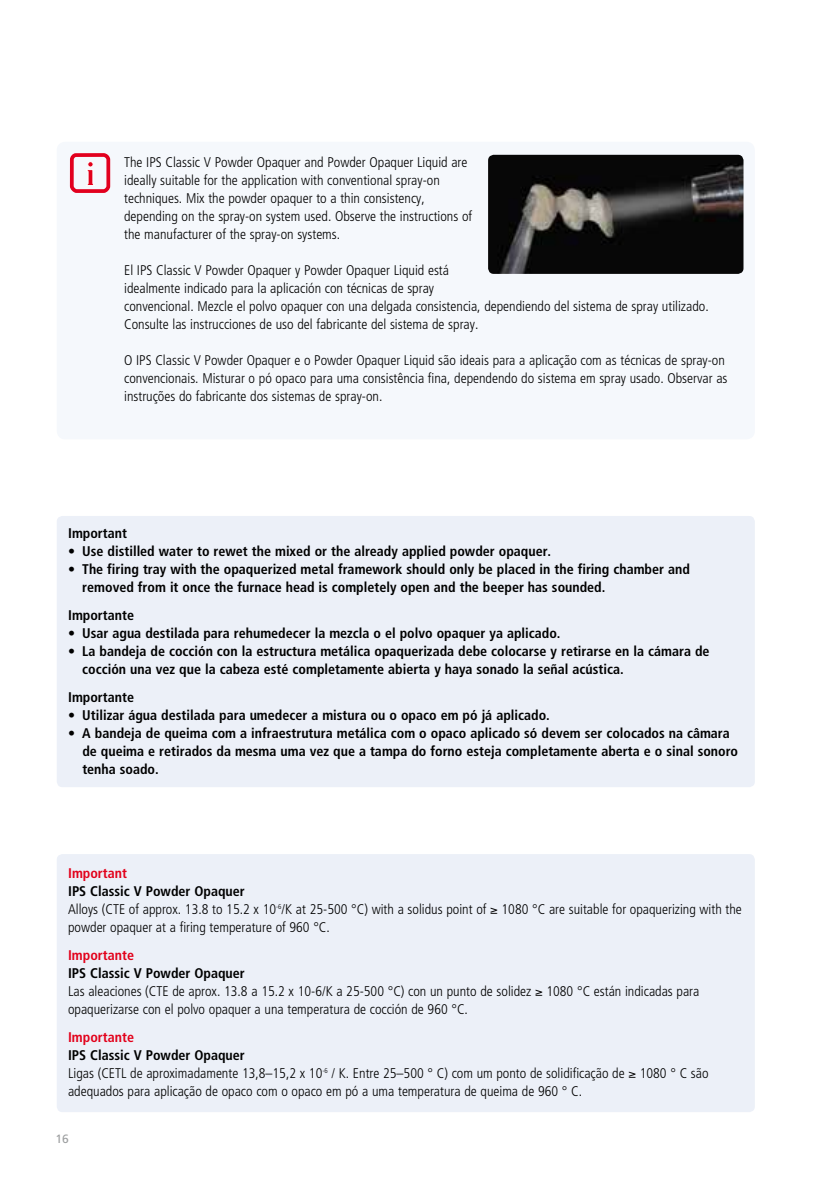
<style>
.page{position:relative;width:840px;height:1191px;background:#fff}
.page>*{position:absolute;margin:0;border:0;box-sizing:border-box;transform-origin:0 0}
.t1{font:300 condensed 14px/18px "Frutiger";color:#000}
.t2{font:700 condensed 14px/18px "Frutiger";color:#000}
.t3{font:700 condensed 14px "Frutiger";color:#e2001a}
.t4{font:12px "Frutiger";color:#9c9e9f}
.s1{font-weight:700}
</style>
<div class="page">
<div style="left:57px;top:854px;width:697px;height:258px;background:#ecf0f8;border-radius:6px"></div>
<div style="left:57px;top:516px;width:697px;height:271px;background:#ecf0f8;border-radius:6px"></div>
<div style="left:57px;top:142px;width:697px;height:297px;background:#f5f8fc;border-radius:9px"></div>
<div style="left:70px;top:153px;width:40px;height:40px;border:4px solid #e2001e;border-radius:5px"></div>
<svg style="left:87px;top:161px;width:7px;height:24px"></svg>
<img style="left:488px;top:155px;width:255px;height:119px">
<p class="t1" style="left:124px;top:153px;width:349px">The IPS Classic V Powder Opaquer and Powder Opaquer Liquid are ideally suitable for the application with conventional spray-on techniques. Mix the powder opaquer to a thin consistency, depending on the spray-on system used. Observe the instructions of the manufacturer of the spray-on systems.</p>
<p class="t1" style="left:124px;top:261px;width:585px">El IPS Classic V Powder Opaquer y Powder Opaquer Liquid está<br>idealmente indicado para la aplicación con técnicas de spray<br>convencional. Mezcle el polvo opaquer con una delgada consistencia, dependiendo del sistema de spray utilizado.<br>Consulte las instrucciones de uso del fabricante del sistema de spray.</p>
<p class="t1" style="left:124px;top:351px;width:604px">O IPS Classic V Powder Opaquer e o Powder Opaquer Liquid são ideais para a aplicação com as técnicas de spray-on convencionais. Misturar o pó opaco para uma consistência fina, dependendo do sistema em spray usado. Observar as instruções do fabricante dos sistemas de spray-on.</p>
<p class="t2" style="left:68px;top:524px;width:60px">Important</p>
<p class="t2" style="left:68px;top:542px;width:484px">• Use distilled water to rewet the mixed or the already applied powder opaquer.</p>
<p class="t2" style="left:82px;top:560px;width:608px;text-indent:-14px">• The firing tray with the opaquerized metal framework should only be placed in the firing chamber and removed from it once the furnace head is completely open and the beeper has sounded.</p>
<p class="t2" style="left:68px;top:606px;width:67px">Importante</p>
<p class="t2" style="left:68px;top:624px;width:493px">• Usar agua destilada para rehumedecer la mezcla o el polvo opaquer ya aplicado.</p>
<p class="t2" style="left:82px;top:642px;width:628px;text-indent:-14px">• La bandeja de cocción con la estructura metálica opaquerizada debe colocarse y retirarse en la cámara de cocción una vez que la cabeza esté completamente abierta y haya sonado la señal acústica.</p>
<p class="t2" style="left:68px;top:688px;width:67px">Importante</p>
<p class="t2" style="left:68px;top:706px;width:483px">• Utilizar água destilada para umedecer a mistura ou o opaco em pó já aplicado.</p>
<p class="t2" style="left:82px;top:724px;width:657px;text-indent:-14px">• A bandeja de queima com a infraestrutura metálica com o opaco aplicado só devem ser colocados na câmara de queima e retirados da mesma uma vez que a tampa do forno esteja completamente aberta e o sinal sonoro tenha soado.</p>
<p class="t3" style="left:68px;top:864px;width:60px">Important</p>
<p class="t1" style="left:68px;top:882px;width:675px"><span class="s1">IPS Classic V Powder Opaquer<br></span>Alloys (CTE of approx. 13.8 to 15.2 x 10<sup>-6</sup>/K at 25-500 °C) with a solidus point of ≥ 1080 °C are suitable for opaquerizing with the powder opaquer at a firing temperature of 960 °C.</p>
<p class="t3" style="left:68px;top:946px;width:67px">Importante</p>
<p class="t1" style="left:68px;top:964px;width:632px"><span class="s1">IPS Classic V Powder Opaquer<br></span>Las aleaciones (CTE de aprox. 13.8 a 15.2 x 10-6/K a 25-500 °C) con un punto de solidez ≥ 1080 °C están indicadas para opaquerizarse con el polvo opaquer a una temperatura de cocción de 960 °C.</p>
<p class="t3" style="left:68px;top:1028px;width:67px">Importante</p>
<p class="t1" style="left:68px;top:1046px;width:641px"><span class="s1">IPS Classic V Powder Opaquer<br></span>Ligas (CETL de aproximadamente 13,8–15,2 x 10<sup>-6</sup> / K. Entre 25–500 ° C) com um ponto de solidificação de ≥ 1080 ° C são adequados para aplicação de opaco com o opaco em pó a uma temperatura de queima de 960 ° C.</p>
<p class="t4" style="left:56px;top:1132px;width:15px">16</p>
</div>
